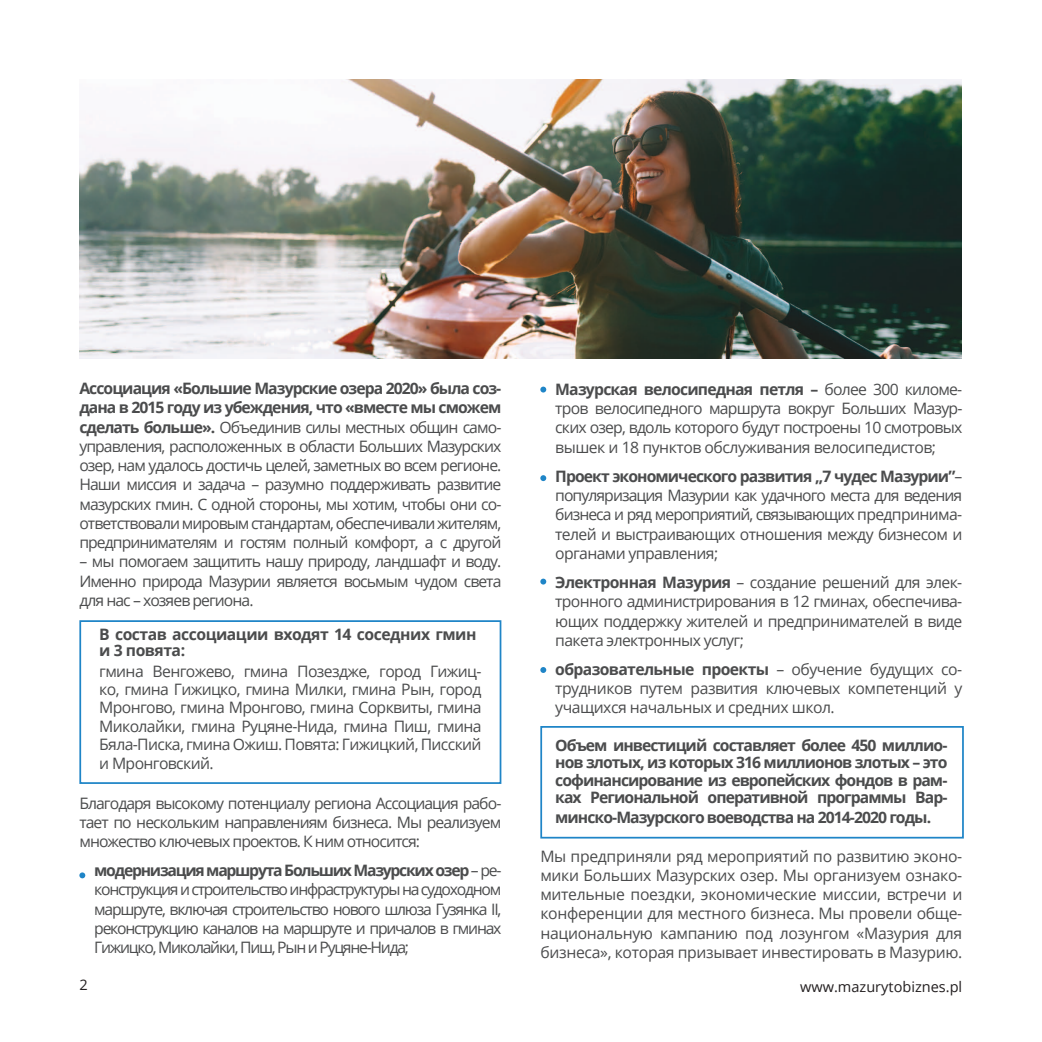
<style>
.page{position:relative;width:1042px;height:1042px;background:#fff}
.page>*{position:absolute;margin:0;border:0;box-sizing:border-box;transform-origin:0 0}
.t1{font:15.75px/19.2px "Open Sans";letter-spacing:-.04em;color:#4b4c4d;text-align:justify}
.t2{font:700 15.75px/17.5px "Open Sans";letter-spacing:-.06em;color:#4b4c4d;text-align:justify}
.t3{font:700 15.75px/15.8px "Open Sans";letter-spacing:-.03em;color:#4b4c4d}
.t4{font:14.53px "Open Sans";color:#231f20}
.s1{font-weight:700}
</style>
<div class="page">
<img style="left:79px;top:79px;width:883px;height:279px">
<div style="left:540px;top:726px;width:424px;height:112px;border:2px solid #1f85c7"></div>
<div style="left:79px;top:620px;width:422px;height:164px;border:2px solid #1f85c7"></div>
<svg style="left:79px;top:872px;width:6px;height:6px"></svg>
<svg style="left:540px;top:387px;width:6px;height:5px"></svg>
<svg style="left:540px;top:475px;width:6px;height:6px"></svg>
<svg style="left:540px;top:578px;width:6px;height:6px"></svg>
<svg style="left:540px;top:667px;width:6px;height:6px"></svg>
<p class="t1" style="left:79px;top:378px;width:423px"><span class="s1">Ассоциация «Большие Мазурские озера 2020» была соз&shy;дана в 2015 году из убеждения, что «вместе мы сможем сделать больше».</span> Объединив силы местных общин само&shy;управления, расположенных в области Больших Мазурских озер, нам удалось достичь целей, заметных во всем регионе.<br>Наши миссия и задача – разумно поддерживать развитие мазурских гмин. С одной стороны, мы хотим, чтобы они со&shy;ответствовали мировым стандартам, обеспечивали жителям, предпринимателям и гостям полный комфорт, а с другой</p>
<p class="t1" style="left:79px;top:551px;width:423px">– мы помогаем защитить нашу природу, ландшафт и воду.<br>Именно природа Мазурии является восьмым чудом света для нас – хозяев региона.</p>
<p class="t3" style="left:99px;top:626px;width:379px">В состав ассоциации входят 14 соседних гмин и 3 повята:</p>
<p class="t1" style="left:99px;top:661px;width:384px;line-height:18.6px">гмина Венгожево, гмина Позездже, город Гижиц&shy;ко, гмина Гижицко, гмина Милки, гмина Рын, город Мронгово, гмина Мронгово, гмина Сорквиты, гмина Миколайки, гмина Руцяне-Нида, гмина Пиш, гмина Бяла-Писка, гмина Ожиш. Повята: Гижицкий, Писский и Мронговский.</p>
<p class="t1" style="left:79px;top:793px;width:423px">Благодаря высокому потенциалу региона Ассоциация рабо&shy;тает по нескольким направлениям бизнеса. Мы реализуем множество ключевых проектов. К ним относится:</p>
<p class="t1" style="left:94px;top:860px;width:409px"><span class="s1">модернизация маршрута Больших Мазурских озер</span> – ре&shy;конструкция и строительство инфраструктуры на судоходном маршруте, включая строительство нового шлюза Гузянка II, реконструкцию каналов на маршруте и причалов в гминах Гижицко, Миколайки, Пиш, Рын и Руцяне-Нида;</p>
<p class="t1" style="left:555px;top:379px;width:409px"><span class="s1">Мазурская велосипедная петля –</span> более 300 киломе&shy;тров велосипедного маршрута вокруг Больших Мазур&shy;ских озер, вдоль которого будут построены 10 смотровых вышек и 18 пунктов обслуживания велосипедистов;</p>
<p class="t1" style="left:555px;top:466px;width:409px"><span class="s1">Проект экономического развития „7 чудес Мазурии”</span>– популяризация Мазурии как удачного места для ведения бизнеса и ряд мероприятий, связывающих предпринима&shy;телей и выстраивающих отношения между бизнесом и органами управления;</p>
<p class="t1" style="left:555px;top:572px;width:409px"><span class="s1">Электронная Мазурия</span> – создание решений для элек&shy;тронного администрирования в 12 гминах, обеспечива&shy;ющих поддержку жителей и предпринимателей в виде пакета электронных услуг;</p>
<p class="t1" style="left:555px;top:659px;width:409px"><span class="s1">образовательные проекты</span> – обучение будущих со&shy;трудников путем развития ключевых компетенций у учащихся начальных и средних школ.</p>
<p class="t2" style="left:555px;top:736px;width:394px">Объем инвестиций составляет более 450 миллио&shy;нов злотых, из которых 316 миллионов злотых – это софинансирование из европейских фондов в рам&shy;ках Региональной оперативной программы Вар-</p>
<p class="t2" style="left:555px;top:807px;width:377px">минско-Мазурского воеводства на 2014-2020 годы.</p>
<p class="t1" style="left:540px;top:846px;width:423px">Мы предприняли ряд мероприятий по развитию эконо&shy;мики Больших Мазурских озер. Мы организуем ознако&shy;мительные поездки, экономические миссии, встречи и конференции для местного бизнеса. Мы провели обще&shy;национальную кампанию под лозунгом «Мазурия для бизнеса», которая призывает инвестировать в Мазурию.</p>
<p class="t4" style="left:79px;top:974px;width:10px">2</p>
<p class="t4" style="left:800px;top:977px;width:164px">www.mazurytobiznes.pl</p>
</div>
